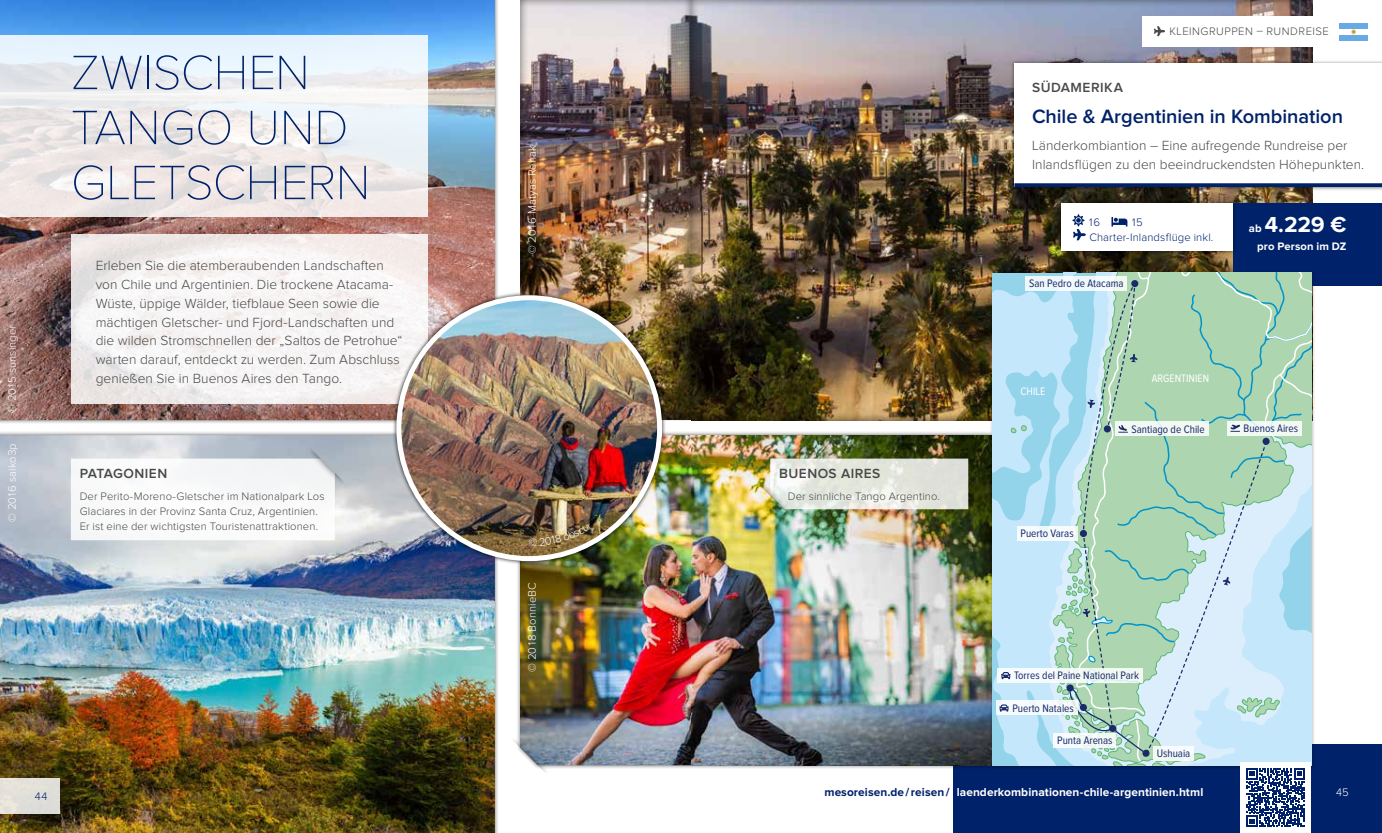
<style>
.page{position:relative;width:1382px;height:833px;background:#fff}
.page>*{position:absolute;margin:0;border:0;box-sizing:border-box;transform-origin:0 0}
.t1{font:100 50px/55px "Proxima Nova";letter-spacing:-.01em;color:#00226a}
.t2{font:700 22.5px "Proxima Nova";color:#fff}
.t3{font:600 20px "Proxima Nova";letter-spacing:-.005em;color:#00226a}
.t4{font:300 13.75px/18.8px "Proxima Nova";color:#494948}
.t5{font:600 13.75px "Proxima Nova";letter-spacing:.035em;color:#494948}
.t6{font:700 11.88px "Proxima Nova";letter-spacing:.005em;color:#fff}
.t7{font:700 11.88px "Proxima Nova";letter-spacing:.005em;color:#00226a}
.t8{font:300 11.25px/15px "Proxima Nova";letter-spacing:.01em;color:#494948}
.t9{font:11.25px "Proxima Nova Cond";color:#1b2a6a}
.t10{font:300 11.25px "Proxima Nova";letter-spacing:.01em;color:#fff}
.t11{font:300 11.25px/15px "Proxima Nova";letter-spacing:.01em;color:#00226a}
.t12{font:300 11.25px "Proxima Nova";letter-spacing:.04em;color:#494948}
.t13{font:11.25px "Proxima Nova Cond";color:#fff}
.t14{font:700 11.25px "Proxima Nova";letter-spacing:.01em;color:#fff}
.s1{font-size:11.25px}
</style>
<div class="page">
<img style="left:0;top:435px;width:495px;height:398px">
<img style="left:0;top:0;width:495px;height:420px">
<div style="left:0;top:778px;width:60px;height:35px;background:#e1dfd9"></div>
<div style="left:508px;top:0;width:183px;height:420px;background:#000;opacity:.65"></div>
<div style="left:516px;top:431px;width:175px;height:338px;background:#000;opacity:.5"></div>
<img style="left:520px;top:435px;width:171px;height:330px">
<svg style="left:71px;top:235px;width:356px;height:169px;fill:#f6f3f3"></svg>
<svg style="left:0;top:35px;width:427px;height:182px;background:#ececee"></svg>
<div style="left:392px;top:291px;width:274px;height:274px;background:#000;opacity:.75"></div>
<img style="left:399px;top:298px;width:261px;height:260px;border-radius:130px">
<svg style="left:71px;top:448px;width:274px;height:92px"></svg>
<div style="left:512px;top:739px;width:35px;height:35px;background:#000;opacity:.75"></div>
<svg style="left:512px;top:742px;width:32px;height:32px"></svg>
<div style="left:953px;top:744px;width:429px;height:89px;background:#00226a"></div>
<div style="left:691px;top:0;width:631px;height:420px;background:#000;opacity:.65"></div>
<div style="left:691px;top:431px;width:304px;height:338px;background:#000;opacity:.5"></div>
<div style="left:1010px;top:60px;width:372px;height:131px;background:#000;opacity:.5"></div>
<div style="left:1014px;top:64px;width:368px;height:123px;background:#fff"></div>
<svg style="left:1014px;top:183px;width:368px;height:4px"></svg>
<img style="left:757px;top:458px;width:211px;height:60px">
<div style="left:1233px;top:203px;width:149px;height:83px;background:#00226a"></div>
<div style="left:1058px;top:200px;width:179px;height:55px;background:#000;opacity:.5"></div>
<div style="left:1062px;top:203px;width:171px;height:48px;background:#fff"></div>
<svg style="left:1111px;top:217px;width:16px;height:9px"></svg>
<svg style="left:1072px;top:214px;width:14px;height:26px"></svg>
<div style="left:989px;top:270px;width:327px;height:500px;background:#000;opacity:.35"></div>
<svg style="left:992px;top:273px;width:60px;height:472px;background:#b8e2f6"></svg>
<svg style="left:1010px;top:424px;width:17px;height:11px"></svg>
<div style="left:1017px;top:526px;width:60px;height:15px;background:#f6fbfe"></div>
<div style="left:1026px;top:276px;width:101px;height:15px;background:#eef8fb"></div>
<div style="left:997px;top:668px;width:145px;height:14px;background:#f6fbfe"></div>
<svg style="left:1001px;top:672px;width:10px;height:7px"></svg>
<div style="left:996px;top:700px;width:81px;height:15px;background:#f6fbfe"></div>
<svg style="left:999px;top:704px;width:10px;height:7px"></svg>
<div style="left:1143px;top:16px;width:239px;height:31px;background:#fff"></div>
<svg style="left:1154px;top:26px;width:11px;height:10px"></svg>
<svg style="left:1339px;top:28px;width:29px;height:5px"></svg>
<div style="left:1339px;top:23px;width:29px;height:5px;background:#67aae4"></div>
<div style="left:1339px;top:35px;width:29px;height:6px;background:#67aae4"></div>
<svg style="left:1351px;top:29px;width:5px;height:6px"></svg>
<div style="left:1240px;top:762px;width:71px;height:71px;background:#fff"></div>
<svg style="left:1052px;top:273px;width:259px;height:553px;background:#a7cac7"></svg>
<svg style="left:529px;top:523px;width:63px;height:23px"></svg>
<p class="t10" style="left:6px;top:413px;width:89px;rotate:-90deg">© 2015 sunsinger</p>
<p class="t10" style="left:6px;top:522px;width:80px;rotate:-90deg">© 2016 saiko3p</p>
<h1 class="t1" style="left:71px;top:46px;width:301px">ZWISCHEN<br>TANGO UND<br>GLETSCHERN</h1>
<p class="t4" style="left:96px;top:257px;width:308px">Erleben Sie die atemberaubenden Landschaften von Chile und Argentinien. Die trockene Atacama-Wüste, üppige Wälder, tiefblaue Seen sowie die mächtigen Gletscher- und Fjord-Landschaften und die wilden Stromschnellen der „Saltos de Petrohue“ warten darauf, entdeckt zu werden. Zum Abschluss genießen Sie in Buenos Aires den Tango.</p>
<p class="t5" style="left:80px;top:466px;width:89px">PATAGONIEN</p>
<p class="t8" style="left:80px;top:489px;width:246px">Der Perito-Moreno-Gletscher im Nationalpark Los<br>Glaciares in der Provinz Santa Cruz, Argentinien.<br>Er ist eine der wichtigsten Touristenattraktionen.</p>
<p class="t11" style="left:34px;top:789px;width:15px">44</p>
<p class="t10" style="left:526px;top:254px;width:111px;rotate:-90deg">© 2016 Matyas Rehak</p>
<p class="t10" style="left:526px;top:672px;width:91px;rotate:-90deg">© 2018 BonnieBC</p>
<p class="t12" style="left:1169px;top:25px;width:161px">KLEINGRUPPEN – RUNDREISE</p>
<p class="t5" style="left:1032px;top:80px;width:92px">SÜDAMERIKA</p>
<h3 class="t3" style="left:1032px;top:105px;width:312px">Chile &amp; Argentinien in Kombination</h3>
<p class="t4" style="left:1032px;top:137px;width:334px">Länderkombiantion – Eine aufregende Rundreise per<br>Inlandsflügen zu den beeindruckendsten Höhepunkten.</p>
<p class="t5" style="left:779px;top:466px;width:103px">BUENOS AIRES</p>
<p class="t8" style="left:788px;top:489px;width:154px">Der sinnliche Tango Argentino.</p>
<p class="t11" style="left:1088px;top:215px;width:14px">16</p>
<p class="t11" style="left:1089px;top:215px;width:126px;text-indent:41px">15<br>Charter-Inlandsflüge inkl.</p>
<p class="t9" style="left:1029px;top:277px;width:96px">San Pedro de Atacama</p>
<h2 class="t2" style="left:1249px;top:212px;width:99px"><span class="s1">ab</span> 4.229 €</h2>
<p class="t14" style="left:1257px;top:240px;width:91px">pro Person im DZ</p>
<p class="t13" style="left:1020px;top:385px;width:26px">CHILE</p>
<p class="t13" style="left:1152px;top:372px;width:59px">ARGENTINIEN</p>
<p class="t9" style="left:1131px;top:423px;width:75px">Santiago de Chile</p>
<p class="t9" style="left:1243px;top:422px;width:56px">Buenos Aires</p>
<p class="t9" style="left:1020px;top:527px;width:55px">Puerto Varas</p>
<p class="t9" style="left:1014px;top:669px;width:126px">Torres del Paine National Park</p>
<p class="t9" style="left:1012px;top:701px;width:63px">Puerto Natales</p>
<p class="t9" style="left:1057px;top:734px;width:57px">Punta Arenas</p>
<p class="t9" style="left:1157px;top:747px;width:35px">Ushuaia</p>
<p class="t7" style="left:824px;top:785px;width:127px">mesoreisen.de/reisen/</p>
<p class="t10" style="left:1336px;top:786px;width:14px">45</p>
<p class="t6" style="left:957px;top:785px;width:248px">laenderkombinationen-chile-argentinien.html</p>
</div>
